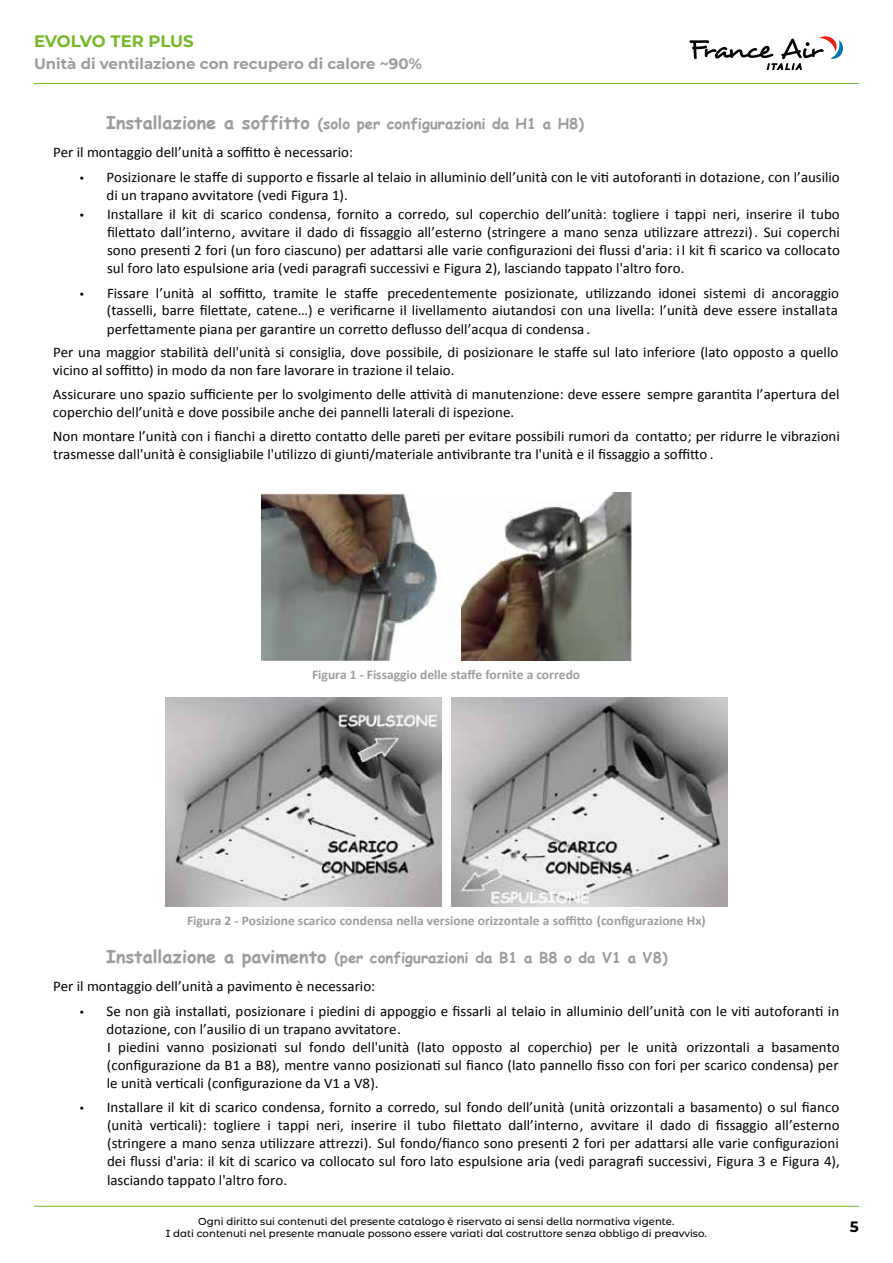
<style>
.page{position:relative;width:893px;height:1263px;background:#fff}
.page>*{position:absolute;margin:0;border:0;box-sizing:border-box;transform-origin:0 0}
.t1{font:700 16.5px "Montserrat";letter-spacing:-.01em;color:#76b82a}
.t2{font:700 15px "Montserrat";color:#9d9d9c}
.t3{font:700 15px "Montserrat Alternates";color:#000}
.t4{font:14.7px/18px "Calibri";color:#000}
.t5{font:700 14.7px "Comic Sans MS";color:#9d9c9c}
.t6{font:700 13.2px "Calibri";color:#9e9d9d}
.t7{font:500 10.2px/12.3px "Montserrat Alternates";color:#000;text-align:center}
.s1{font-size:17.7px}
.s2{font-family:"Myriad Pro"}
</style>
<div class="page">
<img style="left:262px;top:493px;width:369px;height:167px">
<img style="left:165px;top:697px;width:276px;height:209px">
<img style="left:452px;top:697px;width:276px;height:209px">
<hr style="left:34px;top:1206px;width:825px;height:1px;background:#76b82a">
<hr style="left:34px;top:83px;width:825px;height:1px;background:#76b82a">
<svg style="left:689px;top:36px;width:154px;height:34px"></svg>
<p class="t1" style="left:34px;top:29px;width:161px">EVOLVO TER PLUS</p>
<p class="t2" style="left:34px;top:53px;width:389px">Unità di ventilazione con recupero di calore ~90%</p>
<p class="t5" style="left:106px;top:113px;width:479px"><span class="s1">Installazione a soffitto</span> (solo per configurazioni da H1 a H8)</p>
<p class="t4" style="left:53px;top:143px;width:302px">Per il montaggio dell’unità a soffitto è necessario:</p>
<p class="t4" style="left:107px;top:168px;width:735px;text-indent:-27px"><span class="s2">•</span> Posizionare le staffe di supporto e fissarle al telaio in alluminio dell’unità con le viti autoforanti in dotazione, con l’ausilio di un trapano avvitatore (vedi Figura 1).</p>
<p class="t4" style="left:107px;top:204px;width:734px;text-align:justify;text-indent:-27px"><span class="s2">•</span> Installare il kit di scarico condensa, fornito a corredo, sul coperchio dell’unità: togliere i tappi neri, inserire il tubo filettato dall’interno, avvitare il dado di fissaggio all’esterno (stringere a mano senza utilizzare attrezzi). Sui coperchi sono presenti 2 fori (un foro ciascuno) per adattarsi alle varie configurazioni dei flussi d'aria: i l kit fi scarico va collocato sul foro lato espulsione aria (vedi paragrafi successivi e Figura 2), lasciando tappato l'altro foro.</p>
<p class="t4" style="left:107px;top:283px;width:734px;text-align:justify;text-indent:-27px"><span class="s2">•</span> Fissare l’unità al soffitto, tramite le staffe precedentemente posizionate, utilizzando idonei sistemi di ancoraggio (tasselli, barre filettate, catene…) e verificarne il livellamento aiutandosi con una livella: l’unità deve essere installata perfettamente piana per garantire un corretto deflusso dell’acqua di condensa .</p>
<p class="t4" style="left:53px;top:342px;width:787px">Per una maggior stabilità dell'unità si consiglia, dove possibile, di posizionare le staffe sul lato inferiore (lato opposto a quello vicino al soffitto) in modo da non fare lavorare in trazione il telaio.</p>
<p class="t4" style="left:53px;top:384px;width:788px">Assicurare uno spazio sufficiente per lo svolgimento delle attività di manutenzione: deve essere sempre garantita l’apertura del coperchio dell’unità e dove possibile anche dei pannelli laterali di ispezione.</p>
<p class="t4" style="left:53px;top:426px;width:788px">Non montare l’unità con i fianchi a diretto contatto delle pareti per evitare possibili rumori da contatto; per ridurre le vibrazioni trasmesse dall'unità è consigliabile l'utilizzo di giunti/materiale antivibrante tra l'unità e il fissaggio a soffitto .</p>
<p class="t6" style="left:312px;top:666px;width:269px">Figura 1 - Fissaggio delle staffe fornite a corredo</p>
<p class="t6" style="left:187px;top:912px;width:520px">Figura 2 - Posizione scarico condensa nella versione orizzontale a soffitto (configurazione Hx)</p>
<p class="t5" style="left:106px;top:947px;width:563px"><span class="s1">Installazione a pavimento</span> (per configurazioni da B1 a B8 o da V1 a V8)</p>
<p class="t4" style="left:53px;top:977px;width:324px">Per il montaggio dell’unità a pavimento è necessario:</p>
<p class="t4" style="left:107px;top:1001px;width:735px;text-indent:-27px"><span class="s2">•</span> Se non già installati, posizionare i piedini di appoggio e fissarli al telaio in alluminio dell’unità con le viti autoforanti in dotazione, con l’ausilio di un trapano avvitatore.<br>I piedini vanno posizionati sul fondo dell'unità (lato opposto al coperchio) per le unità orizzontali a basamento (configurazione da B1 a B8), mentre vanno posizionati sul fianco (lato pannello fisso con fori per scarico condensa) per le unità verticali (configurazione da V1 a V8).</p>
<p class="t4" style="left:107px;top:1098px;width:734px;text-align:justify;text-indent:-27px"><span class="s2">•</span> Installare il kit di scarico condensa, fornito a corredo, sul fondo dell’unità (unità orizzontali a basamento) o sul fianco (unità verticali): togliere i tappi neri, inserire il tubo filettato dall’interno, avvitare il dado di fissaggio all’esterno (stringere a mano senza utilizzare attrezzi). Sul fondo/fianco sono presenti 2 fori per adattarsi alle varie configurazioni dei flussi d'aria: il kit di scarico va collocato sul foro lato espulsione aria (vedi paragrafi successivi, Figura 3 e Figura 4), lasciando tappato l'altro foro.</p>
<p class="t7" style="left:166px;top:1214px;width:542px">Ogni diritto sui contenuti del presente catalogo è riservato ai sensi della normativa vigente.<br>I dati contenuti nel presente manuale possono essere variati dal costruttore senza obbligo di preavviso.</p>
<p class="t3" style="left:850px;top:1216px;width:10px">5</p>
</div>
